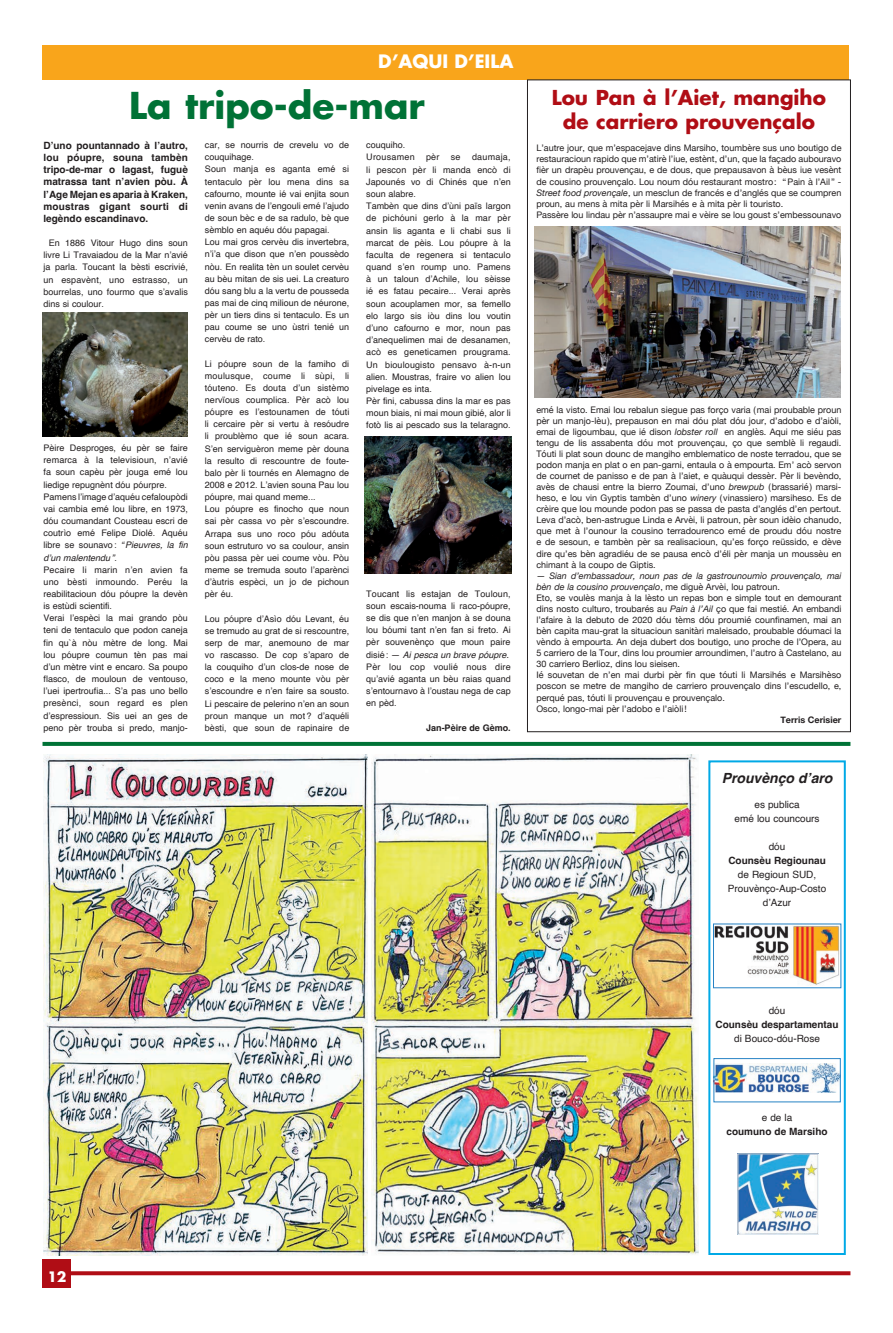
<style>
.page{position:relative;width:893px;height:1333px;background:#fff}
.page>*{position:absolute;margin:0;border:0;box-sizing:border-box;transform-origin:0 0}
.t1{font:700 36px "Futura";color:#007236}
.t2{font:700 20px/24.3px "Futura";color:#b00d15;text-align:center}
.t3{font:700 18px "Futura";color:#fff}
.t4{font:italic 700 14px "Helvetica";color:#231f20}
.t5{font:700 14px "Futura";color:#fff}
.t6{font:700 10px/12.2px "Helvetica";color:#231f20;text-align:justify}
.t7{font:10px/14px "Helvetica";color:#231f20;text-align:center}
.t8{font:9px/12.1px "Helvetica";color:#231f20}
.t9{font:9px/11.1px "Helvetica Neue";color:#231f20}
.t10{font:9px/12.2px "Helvetica";letter-spacing:.025em;color:#231f20}
.t11{font:700 9px "Helvetica";color:#231f20}
.t12{font:700 9px "Helvetica Neue";color:#231f20}
.s1{font-style:italic}
</style>
<div class="page">
<svg style="left:71px;top:1271px;width:779px;height:4px;fill:#b00d15"></svg>
<div style="left:43px;top:1259px;width:28px;height:28px;background:#b00d15"></div>
<svg style="left:43px;top:742px;width:807px;height:4px;fill:#007236"></svg>
<div style="left:43px;top:45px;width:806px;height:34px;background:#f9a51b"></div>
<div style="left:708px;top:760px;width:138px;height:494px;border:2px solid #00a9e6"></div>
<img style="left:715px;top:925px;width:124px;height:60px">
<img style="left:715px;top:1063px;width:124px;height:29px">
<div style="left:713px;top:1058px;width:128px;height:44px;border:1px solid #2783c5"></div>
<img style="left:44px;top:754px;width:323px;height:500px">
<img style="left:371px;top:754px;width:327px;height:500px">
<img style="left:737px;top:1153px;width:82px;height:81px">
<img style="left:43px;top:312px;width:145px;height:124px">
<img style="left:535px;top:227px;width:306px;height:171px">
<img style="left:364px;top:436px;width:148px;height:138px">
<h3 class="t3" style="left:378px;top:49px;width:137px">D’AQUI D’EILA</h3>
<h1 class="t1" style="left:129px;top:82px;width:297px">La tripo-de-mar</h1>
<h2 class="t2" style="left:552px;top:85px;width:276px">Lou Pan à l’Aiet, mangiho de carriero prouvençalo</h2>
<p class="t9" style="left:536px;top:143px;width:306px">L’autre jour, que m’espacejave dins Marsiho, toumbère sus uno boutigo de restauracioun rapido que m’atirè l’iue, estènt, d’un, que la façado aubouravo fièr un drapèu prouvençau, e de dous, que prepausavon à bèus iue vesènt de cousino prouvençalo. Lou noum dóu restaurant mostro: “Pain à l’Ail” - <span class="s1">Street food provençale</span>, un mesclun de francés e d’anglés que se coumpren proun, au mens à mita pèr li Marsihés e à mita pèr li touristo.<br>Passère lou lindau pèr n’assaupre mai e vèire se lou goust s’embessounavo</p>
<p class="t6" style="left:44px;top:140px;width:146px">D’uno pountannado à l’autro, lou póupre, souna tambèn tripo-de-mar o lagast, fuguè matrassa tant n’avien pòu. À l’Age Mejan es aparia à Kraken, moustras gigant sourti di legèndo escandinavo.</p>
<p class="t8" style="left:44px;top:237px;width:146px;text-align:justify;text-indent:5px">En 1886 Vitour Hugo dins soun livre Li Travaiadou de la Mar n’avié ja parla. Toucant la bèsti escrivié, un espavènt, uno estrasso, un bourrelas, uno fourmo que s’avalis dins si coulour.</p>
<p class="t10" style="left:366px;top:139px;width:50px">couquiho.<br>Urousamen</p>
<p class="t8" style="left:205px;top:139px;width:146px">car, se nourris de crevelu vo de couquihage.<br>Soun manja es aganta emé si tentaculo pèr lou mena dins sa cafourno, mounte ié vai enjita soun venin avans de l’engouli emé l’ajudo de soun bèc e de sa radulo, bè que sèmblo en aquéu dóu papagai.<br>Lou mai gros cervèu dis invertebra, n’i’a que dison que n’en poussèdo nòu. En realita tèn un soulet cervèu au bèu mitan de sis uei. La creaturo dóu sang blu a la vertu de pousseda pas mai de cinq milioun de néurone, pèr un tiers dins si tentaculo. Es un pau coume se uno ùstri tenié un cervèu de rato.</p>
<p class="t8" style="left:205px;top:358px;width:146px">Li póupre soun de la famiho di moulusque, coume li sùpi, li tóuteno. Es douta d’un sistèmo nervïous coumplica. Pèr acò lou póupre es l’estounamen de tóuti li cercaire pèr si vertu à resóudre li proublèmo que ié soun acara.<br>S’en serviguèron meme pèr douna la resulto di rescountre de foute&shy;balo pèr li tournés en Alemagno de<br>2008 e 2012. L’avien souna Pau lou póupre, mai quand meme...<br>Lou póupre es finocho que noun sai pèr cassa vo pèr s’escoundre.<br>Arrapa sus uno roco póu adóuta soun estruturo vo sa coulour, ansin pòu passa pèr uei coume vòu. Pòu meme se tremuda souto l’aparènci d’àutris espèci, un jo de pichoun pèr éu.</p>
<p class="t8" style="left:205px;top:612px;width:146px;text-align:justify">Lou póupre d’Asìo dóu Levant, éu se tremudo au grat de si rescountre, serp de mar, anemouno de mar vo rascasso. De cop s’aparo de la couquiho d’un clos-de nose de coco e la meno mounte vòu pèr s’escoundre e n’en faire sa sousto.<br>Li pescaire de pelerino n’en an soun proun manque un mot ? d’aquéli bèsti, que soun de rapinaire de</p>
<p class="t8" style="left:426px;top:151px;width:15px">pèr</p>
<p class="t8" style="left:451px;top:151px;width:11px">se</p>
<p class="t8" style="left:366px;top:151px;width:146px;text-indent:106px">daumaja, li pescon pèr li manda encò di<br>Japounés vo di Chinés que n’en soun alabre.<br>Tambèn que dins d’ùni païs largon de pichóuni gerlo à la mar pèr ansin lis aganta e li chabi sus li marcat de pèis. Lou póupre à la faculta de regenera si tentaculo quand s’en roump uno. Pamens à un taloun d’Achile, lou sèisse ié es fatau pecaire... Verai après soun acouplamen mor, sa femello elo largo sis iòu dins lou voutin d’uno cafourno e mor, noun pas d’anequelimen mai de desanamen, acò es geneticamen prougrama.<br>Un bioulougisto pensavo à-n-un alien. Moustras, fraire vo alien lou pivelage es inta.<br>Pèr fini, cabussa dins la mar es pas moun biais, ni mai moun gibié, alor li fotò lis ai pescado sus la telaragno.</p>
<p class="t9" style="left:536px;top:404px;width:306px;text-align:justify">emé la visto. Emai lou rebalun siegue pas forço varia (mai proubable proun pèr un manjo-lèu), prepauson en mai dóu plat dóu jour, d’adobo e d’aiòli, emai de ligoumbau, que ié dison <span class="s1">lobster roll</span> en anglès. Aqui me siéu pas tengu de lis assabenta dóu mot prouvençau, ço que semblè li regaudi.<br>Tóuti li plat soun dounc de mangiho emblematico de noste terradou, que se podon manja en plat o en pan-garni, entaula o à empourta. Em’ acò servon de cournet de panisso e de pan à l’aiet, e quàuqui dessèr. Pèr li bevèndo, avès de chausi entre la bierro Zoumai, d’uno <span class="s1">brewpub</span> (brassarié) marsi&shy;heso, e lou vin Gyptis tambèn d’uno <span class="s1">winery</span> ( vinassiero) marsiheso. Es de crèire que lou mounde podon pas se passa de pasta d’anglés d’en pertout.<br>Leva d’acò, ben-astrugue Linda e Arvèi, li patroun, pèr soun idèio chanudo, que met à l’ounour la cousino terradourenco emé de proudu dóu nostre e de sesoun, e tambèn pèr sa realisacioun, qu’es forço reüssido, e dève dire qu’es bèn agradiéu de se pausa encò d’éli pèr manja un moussèu en chimant à la coupo de Giptis.</p>
<p class="t9" style="left:536px;top:570px;width:307px">— <span class="s1">Sian d’embassadour, noun pas de la gastrounoumìo prouvençalo, mai bèn de la cousino prouvençalo</span>, me diguè Arvèi, lou patroun.<br>Eto, se voulès manja à la lèsto un repas bon e simple tout en demourant dins nosto culturo, troubarés au <span class="s1">Pain à l’Ail</span> ço que fai mestié. An embandi l’afaire à la debuto de 2020 dóu tèms dóu proumié counfinamen, mai an bèn capita mau-grat la situacioun sanitàri maleisado, proubable dóumaci la vèndo à empourta. An deja dubert dos boutigo, uno proche de l’Opera, au 5 carriero de la Tour, dins lou proumier arroundimen, l’autro à Castelano, au 30 carriero Berlioz, dins lou sieisen.<br>Ié souvetan de n’en mai durbi pèr fin que tóuti li Marsihés e Marsihèso poscon se metre de mangiho de carriero prouvençalo dins l’escudello, e, perqué pas, tóuti li prouvençau e prouvençalo.<br>Osco, longo-mai pèr l’adobo e l’aiòli!</p>
<p class="t12" style="left:780px;top:712px;width:63px">Terris Cerisier</p>
<p class="t8" style="left:44px;top:442px;width:146px">Pèire Desproges, éu pèr se faire remarca à la televisioun, n’avié fa soun capèu pèr jouga emé lou liedige repugnènt dóu póurpre.<br>Pamens l’image d’aquéu cefaloupòdi vai cambia emé lou libre, en 1973, dóu coumandant Cousteau escri de coutrìo emé Felipe Diolé. Aquéu libre se sounavo: <span class="s1">“Pieuvres, la fin d’un malentendu”</span>.<br>Pecaire li marin n’en avien fa uno bèsti inmoundo. Peréu la reabilitacioun dóu póupre la devèn is estùdi scientifi.<br>Verai l’espèci la mai grando pòu teni de tentaculo que podon caneja fin qu`à nòu mètre de long. Mai lou póupre coumun tèn pas mai d’un mètre vint e encaro. Sa poupo flasco, de mouloun de ventouso, l’uei ipertroufia... S’a pas uno bello presènci, soun regard es plen d’espressioun. Sis uei an ges de peno pèr trouba si predo, manjo-</p>
<p class="t8" style="left:366px;top:587px;width:146px">Toucant lis estajan de Touloun, soun escais-nouma li raco-póupre, se dis que n’en manjon à se douna lou bóumi tant n’en fan si freto. Ai pèr souvenènço que moun paire disié: — <span class="s1">Ai pesca un brave póupre.<br></span>Pèr lou cop voulié nous dire qu’avié aganta un bèu raias quand s’entournavo à l’oustau nega de cap en pèd.</p>
<p class="t11" style="left:426px;top:722px;width:86px">Jan-Pèire de Gèmo.</p>
<h3 class="t4" style="left:722px;top:769px;width:112px">Prouvènço d’aro</h3>
<p class="t7" style="left:735px;top:797px;width:87px">es publica<br>emé lou councours</p>
<p class="t7" style="left:769px;top:839px;width:18px">dóu</p>
<p class="t6" style="left:728px;top:855px;width:99px">Counsèu Regiounau</p>
<p class="t7" style="left:728px;top:867px;width:100px">de Regioun SUD,<br>Prouvènço-Aup-Costo d’Azur</p>
<p class="t7" style="left:769px;top:1003px;width:18px">dóu</p>
<p class="t6" style="left:715px;top:1019px;width:125px">Counsèu despartamentau</p>
<p class="t7" style="left:734px;top:1031px;width:87px">di Bouco-dóu-Rose</p>
<h3 class="t5" style="left:47px;top:1267px;width:21px">12</h3>
<p class="t7" style="left:762px;top:1111px;width:32px">e de la</p>
<p class="t6" style="left:726px;top:1126px;width:103px">coumuno de Marsiho</p>
</div>
